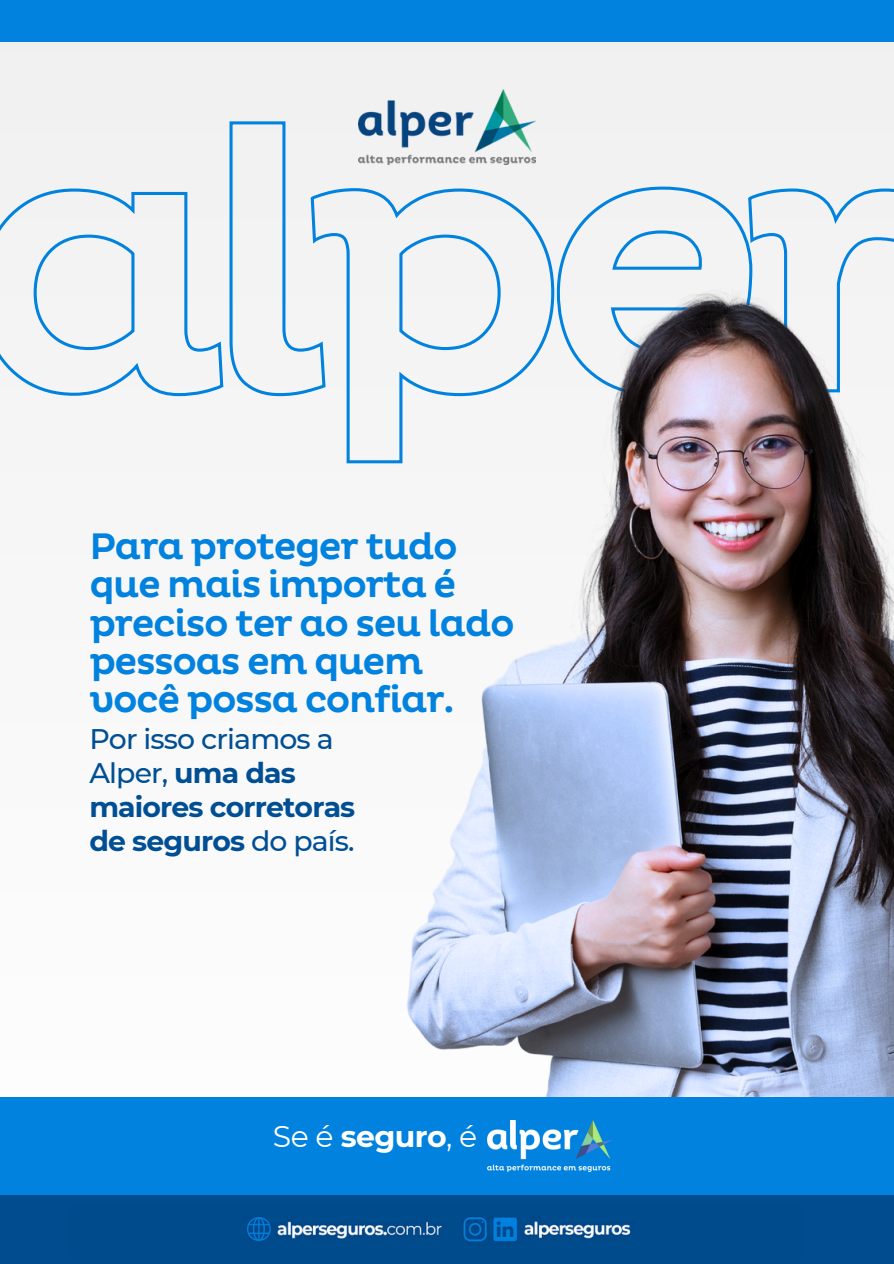
<style>
.page{position:relative;width:894px;height:1264px;background:#fff}
.page>*{position:absolute;margin:0;border:0;box-sizing:border-box;transform-origin:0 0}
.t1{font:500 37.65px/38.2px "Pluto";letter-spacing:-.04em;color:#0082de}
.t2{font:700 30px "Montserrat";letter-spacing:-.02em;color:#fff}
.t3{font:700 28.35px/33.8px "Montserrat";letter-spacing:-.03em;color:#004f94}
.s1{font-weight:500}
.s2{font-weight:400}
</style>
<div class="page">
<div style="left:0;top:0;width:893px;height:1263px;background:#f1f1f1"></div>
<div style="left:0;top:0;width:893px;height:42px;background:#0082de"></div>
<svg style="left:14px;top:120px;width:879px;height:90px"></svg>
<img style="left:358px;top:89px;width:177px;height:76px">
<img style="left:0;top:210px;width:893px;height:887px">
<div style="left:0;top:1191px;width:893px;height:72px;background:#004c8e"></div>
<div style="left:0;top:1097px;width:893px;height:98px;background:#0082de"></div>
<img style="left:487px;top:1120px;width:125px;height:51px">
<img style="left:246px;top:1216px;width:385px;height:27px">
<h2 class="t1" style="left:89px;top:528px;width:426px">Para proteger tudo que mais importa é preciso ter ao seu lado pessoas em quem você possa confiar.</h2>
<h3 class="t3" style="left:89px;top:722px;width:267px"><span class="s1">Por isso criamos a<br>Alper,</span> uma das maiores corretoras de seguros <span class="s1">do país.</span></h3>
<p class="t2" style="left:273px;top:1118px;width:206px"><span class="s2">Se é</span> seguro<span class="s2">, é</span></p>
</div>
